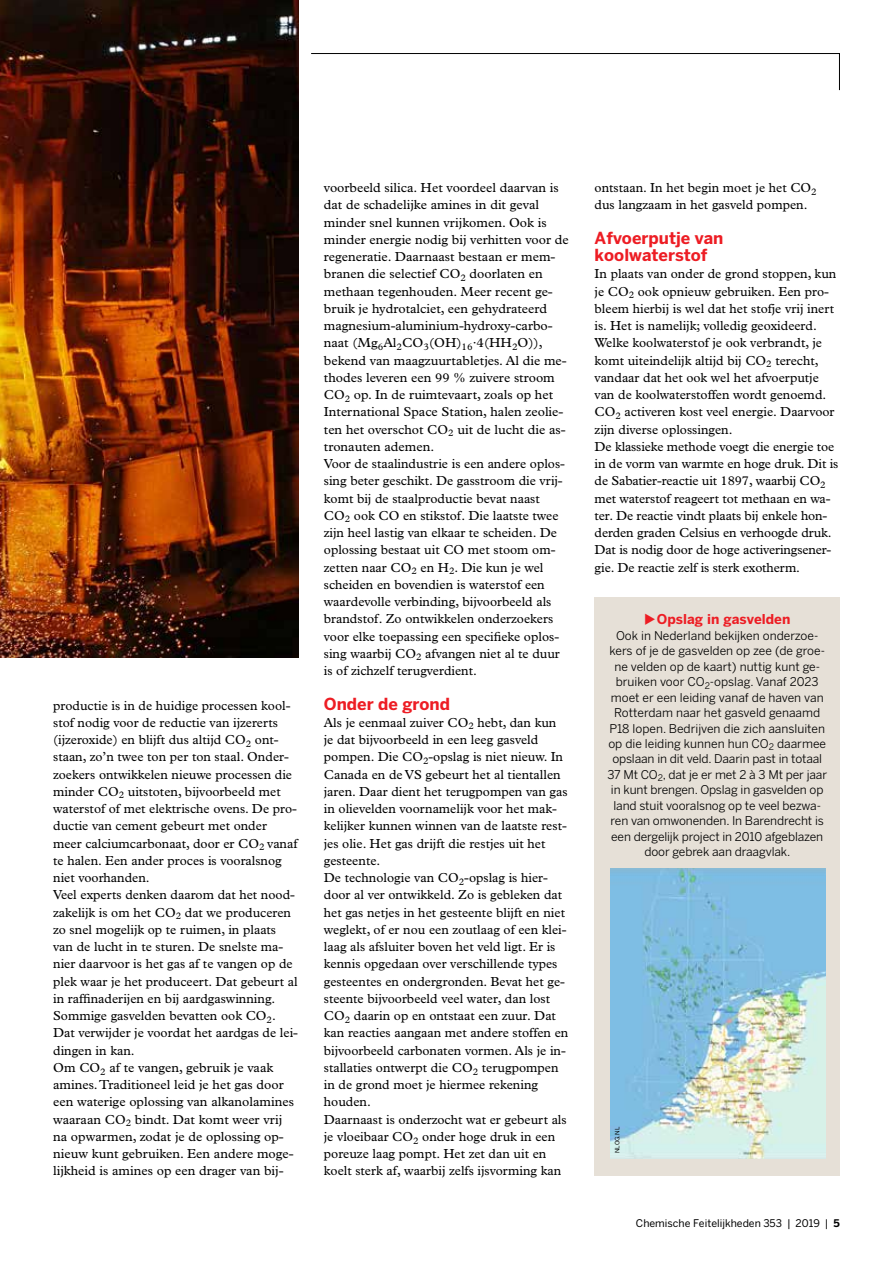
<style>
.page{position:relative;width:893px;height:1263px;background:#fff}
.page>*{position:absolute;margin:0;border:0;box-sizing:border-box;transform-origin:0 0}
.t1{font:700 16.5px/17.2px "Benton Sans";color:#ed1d24}
.t2{font:700 13.5px "Benton Sans";color:#ed1d24}
.t3{font:13.2px/17.2px "Plantin Std";color:#000}
.t4{font:12px/15.5px "Benton Sans";letter-spacing:-.01em;color:#000;text-align:center}
.t5{font:10.5px "Benton Sans";color:#000}
.t6{font:6px "Benton Sans";color:#000}
.s1{font-weight:700}
</style>
<div class="page">
<svg style="left:311px;top:53px;width:529px;height:38px"></svg>
<img style="left:0;top:0;width:298px;height:658px">
<div style="left:595px;top:597px;width:245px;height:578px;background:#e6e0d7"></div>
<img style="left:610px;top:869px;width:216px;height:289px">
<p class="t3" style="left:53px;top:697px;width:246px">productie is in de huidige processen kool&shy;stof nodig voor de reductie van ijzererts (ijzeroxide) en blijft dus altijd CO<sub>2</sub> ont&shy;staan, zo’n twee ton per ton staal. Onder&shy;zoekers ontwikkelen nieuwe processen die minder CO<sub>2</sub> uitstoten, bijvoorbeeld met waterstof of met elektrische ovens. De pro&shy;ductie van cement gebeurt met onder meer calciumcarbonaat, door er CO<sub>2</sub> vanaf te halen. Een ander proces is vooralsnog niet voorhanden.<br>Veel experts denken daarom dat het nood&shy;zakelijk is om het CO<sub>2</sub> dat we produceren zo snel mogelijk op te ruimen, in plaats van de lucht in te sturen. De snelste ma&shy;nier daarvoor is het gas af te vangen op de plek waar je het produceert. Dat gebeurt al in raffinaderijen en bij aardgaswinning.<br>Sommige gasvelden bevatten ook CO<sub>2</sub>.<br>Dat verwijder je voordat het aardgas de lei&shy;dingen in kan.<br>Om CO<sub>2</sub> af te vangen, gebruik je vaak amines. Traditioneel leid je het gas door een waterige oplossing van alkanolamines waaraan CO<sub>2</sub> bindt. Dat komt weer vrij na opwarmen, zodat je de oplossing op&shy;nieuw kunt gebruiken. Een andere moge&shy;lijkheid is amines op een drager van bij-</p>
<p class="t3" style="left:324px;top:179px;width:246px">voorbeeld silica. Het voordeel daarvan is dat de schadelijke amines in dit geval minder snel kunnen vrijkomen. Ook is minder energie nodig bij verhitten voor de regeneratie. Daarnaast bestaan er mem&shy;branen die selectief CO<sub>2</sub> doorlaten en methaan tegenhouden. Meer recent ge&shy;bruik je hydrotalciet, een gehydrateerd magnesium-aluminium-hydroxy-carbo&shy;naat (Mg<sub>6</sub>Al<sub>2</sub>CO<sub>3</sub>(OH)<sub>16</sub>·4(HH<sub>2</sub>O)), bekend van maagzuurtabletjes. Al die me&shy;thodes leveren een 99 % zuivere stroom CO<sub>2</sub> op. In de ruimtevaart, zoals op het International Space Station, halen zeolie&shy;ten het overschot CO<sub>2</sub> uit de lucht die as&shy;tronauten ademen.<br>Voor de staalindustrie is een andere oplos&shy;sing beter geschikt. De gasstroom die vrij&shy;komt bij de staalproductie bevat naast CO<sub>2</sub> ook CO en stikstof. Die laatste twee zijn heel lastig van elkaar te scheiden. De oplossing bestaat uit CO met stoom om&shy;zetten naar CO<sub>2</sub> en H<sub>2</sub>. Die kun je wel scheiden en bovendien is waterstof een waardevolle verbinding, bijvoorbeeld als brandstof. Zo ontwikkelen onderzoekers voor elke toepassing een specifieke oplos&shy;sing waarbij CO<sub>2</sub> afvangen niet al te duur is of zichzelf terugverdient.</p>
<p class="t1" style="left:324px;top:695px;width:128px">Onder de grond</p>
<p class="t3" style="left:324px;top:714px;width:246px">Als je eenmaal zuiver CO<sub>2</sub> hebt, dan kun je dat bijvoorbeeld in een leeg gasveld pompen. Die CO<sub>2</sub>-opslag is niet nieuw. In Canada en de VS gebeurt het al tientallen jaren. Daar dient het terugpompen van gas in olievelden voornamelijk voor het mak&shy;kelijker kunnen winnen van de laatste rest&shy;jes olie. Het gas drijft die restjes uit het gesteente.<br>De technologie van CO<sub>2</sub>-opslag is hier&shy;door al ver ontwikkeld. Zo is gebleken dat het gas netjes in het gesteente blijft en niet weglekt, of er nou een zoutlaag of een klei&shy;laag als afsluiter boven het veld ligt. Er is kennis opgedaan over verschillende types gesteentes en ondergronden. Bevat het ge&shy;steente bijvoorbeeld veel water, dan lost CO<sub>2</sub> daarin op en ontstaat een zuur. Dat kan reacties aangaan met andere stoffen en bijvoorbeeld carbonaten vormen. Als je in&shy;stallaties ontwerpt die CO<sub>2</sub> terugpompen in de grond moet je hiermee rekening houden.<br>Daarnaast is onderzocht wat er gebeurt als je vloeibaar CO<sub>2</sub> onder hoge druk in een poreuze laag pompt. Het zet dan uit en koelt sterk af, waarbij zelfs ijsvorming kan</p>
<p class="t3" style="left:595px;top:179px;width:224px">ontstaan. In het begin moet je het CO<sub>2 </sub>dus langzaam in het gasveld pompen.</p>
<p class="t1" style="left:595px;top:229px;width:130px">Afvoerputje van koolwaterstof</p>
<p class="t3" style="left:595px;top:265px;width:245px">In plaats van onder de grond stoppen, kun je CO<sub>2</sub> ook opnieuw gebruiken. Een pro&shy;bleem hierbij is wel dat het stofje vrij inert is. Het is namelijk; volledig geoxideerd.<br>Welke koolwaterstof je ook verbrandt, je komt uiteindelijk altijd bij CO<sub>2</sub> terecht, vandaar dat het ook wel het afvoerputje van de koolwaterstoffen wordt genoemd.<br>CO<sub>2</sub> activeren kost veel energie. Daarvoor zijn diverse oplossingen.<br>De klassieke methode voegt die energie toe in de vorm van warmte en hoge druk. Dit is de Sabatier-reactie uit 1897, waarbij CO<sub>2 </sub>met waterstof reageert tot methaan en wa&shy;ter. De reactie vindt plaats bij enkele hon&shy;derden graden Celsius en verhoogde druk.<br>Dat is nodig door de hoge activeringsener&shy;gie. De reactie zelf is sterk exotherm.</p>
<p class="t2" style="left:657px;top:611px;width:135px">Opslag in gasvelden</p>
<p class="t4" style="left:607px;top:628px;width:221px">Ook in Nederland bekijken onderzoe&shy;kers of je de gasvelden op zee (de groe&shy;ne velden op de kaart) nuttig kunt ge&shy;bruiken voor CO<sub>2</sub>-opslag. Vanaf 2023 moet er een leiding vanaf de haven van Rotterdam naar het gasveld genaamd P18 lopen. Bedrijven die zich aansluiten op die leiding kunnen hun CO<sub>2</sub> daarmee opslaan in dit veld. Daarin past in totaal 37 Mt CO<sub>2</sub>, dat je er met 2 à 3 Mt per jaar in kunt brengen. Opslag in gasvelden op land stuit vooralsnog op te veel bezwa&shy;ren van omwonenden. In Barendrecht is een dergelijk project in 2010 afgeblazen door gebrek aan draagvlak.</p>
<p class="t6" style="left:614px;top:1153px;width:28px;rotate:-90deg">NLOG.NL</p>
<p class="t5" style="left:636px;top:1217px;width:205px">Chemische Feitelijkheden 353 | 2019 | <span class="s1">5</span></p>
</div>
